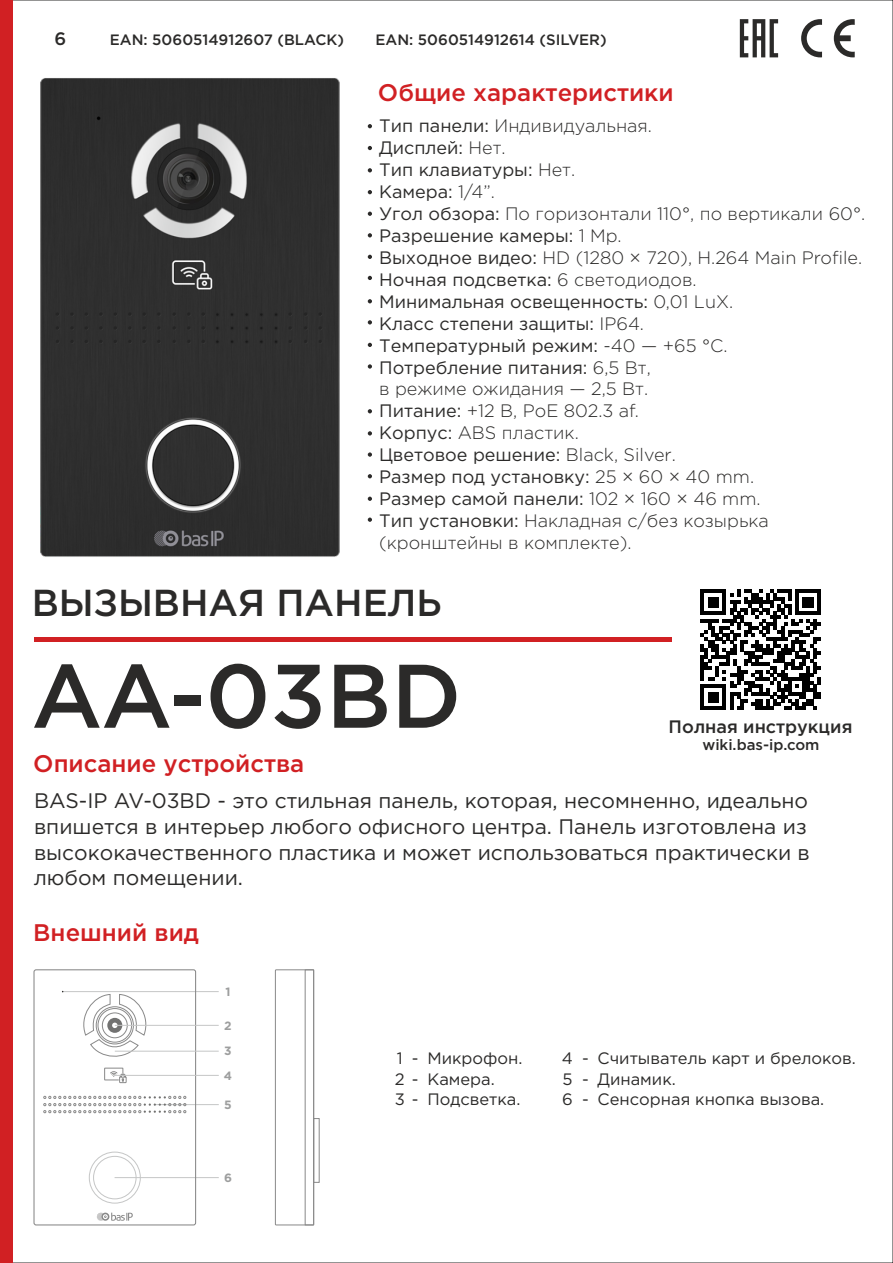
<style>
.page{position:relative;width:893px;height:1263px;background:#fff}
.page>*{position:absolute;margin:0;border:0;box-sizing:border-box;transform-origin:0 0}
.t1{font:500 90px "Gotham Pro";color:#2b2a29}
.t2{font:500 37.5px "Gotham Pro";color:#2b2a29}
.t3{font:500 24px "Gotham Pro";color:#d12023}
.t4{font:21px/25.5px "Gotham Pro";color:#2b2a29}
.t5{font:300 18px/21.9px "Gotham Pro";color:#2b2a29}
.t6{font:500 18px "Gotham Pro";color:#2b2a29}
.t7{font:16.5px/20.1px "Gotham Pro";color:#2b2a29}
.t8{font:500 15px "Gotham Pro";color:#2b2a29}
.t9{font:700 12px "Gotham Pro";color:#9d9e9e}
.s1{font-weight:400}
</style>
<div class="page">
<div style="left:0;top:0;width:13px;height:1263px;background:#d12023"></div>
<svg style="left:801px;top:19px;width:21px;height:38px"></svg>
<svg style="left:834px;top:19px;width:21px;height:38px"></svg>
<svg style="left:740px;top:19px;width:38px;height:38px"></svg>
<div style="left:34px;top:637px;width:638px;height:5px;background:#d12023"></div>
<svg style="left:700px;top:590px;width:121px;height:120px"></svg>
<svg style="left:368px;top:124px;width:4px;height:4px"></svg>
<svg style="left:368px;top:168px;width:4px;height:4px"></svg>
<svg style="left:368px;top:190px;width:4px;height:4px"></svg>
<svg style="left:368px;top:212px;width:4px;height:4px"></svg>
<svg style="left:368px;top:276px;width:4px;height:4px"></svg>
<svg style="left:368px;top:299px;width:4px;height:4px"></svg>
<svg style="left:368px;top:320px;width:4px;height:4px"></svg>
<svg style="left:368px;top:343px;width:4px;height:4px"></svg>
<svg style="left:368px;top:255px;width:4px;height:4px"></svg>
<svg style="left:368px;top:146px;width:4px;height:4px"></svg>
<svg style="left:368px;top:233px;width:4px;height:4px"></svg>
<svg style="left:368px;top:431px;width:4px;height:4px"></svg>
<svg style="left:368px;top:452px;width:4px;height:5px"></svg>
<svg style="left:368px;top:474px;width:4px;height:4px"></svg>
<svg style="left:368px;top:497px;width:4px;height:4px"></svg>
<svg style="left:368px;top:409px;width:4px;height:4px"></svg>
<svg style="left:368px;top:364px;width:4px;height:5px"></svg>
<svg style="left:368px;top:518px;width:4px;height:4px"></svg>
<img style="left:40px;top:78px;width:300px;height:479px">
<div style="left:275px;top:969px;width:39px;height:256px;border:1px solid #898989"></div>
<hr style="left:63px;top:991px;width:156px;height:1px;background:#c5c6c6">
<hr style="left:155px;top:1104px;width:64px;height:1px;background:#c5c6c6">
<hr style="left:115px;top:1177px;width:104px;height:1px;background:#c5c6c6">
<svg style="left:83px;top:994px;width:68px;height:63px"></svg>
<div style="left:33px;top:969px;width:163px;height:256px;border:1px solid #898989;border-radius:2px"></div>
<svg style="left:104px;top:1068px;width:23px;height:16px"></svg>
<svg style="left:44px;top:1096px;width:142px;height:17px"></svg>
<svg style="left:97px;top:1212px;width:36px;height:9px"></svg>
<div style="left:89px;top:1152px;width:52px;height:51px;border:1px solid #c5c6c6;border-radius:50%"></div>
<div style="left:93px;top:1156px;width:43px;height:43px;border:1px solid #c5c6c6;border-radius:50%"></div>
<hr style="left:115px;top:1025px;width:104px;height:1px;background:#c5c6c6">
<hr style="left:115px;top:1051px;width:104px;height:1px;background:#c5c6c6">
<div style="left:313px;top:1118px;width:7px;height:65px;border:1px solid #898989"></div>
<div style="left:305px;top:969px;width:9px;height:256px;border:1px solid #898989"></div>
<hr style="left:115px;top:1075px;width:104px;height:1px;background:#c5c6c6">
<p class="t6" style="left:54px;top:32px;width:13px">6</p>
<p class="t8" style="left:110px;top:34px;width:236px">EAN: 5060514912607 (BLACK)</p>
<p class="t8" style="left:375px;top:34px;width:233px">EAN: 5060514912614 (SILVER)</p>
<h3 class="t3" style="left:378px;top:84px;width:297px">Общие характеристики</h3>
<p class="t5" style="left:379px;top:116px;width:488px"><span class="s1">Тип панели:</span> Индивидуальная.<br><span class="s1">Дисплей:</span> Нет.<br><span class="s1">Тип клавиатуры:</span> Нет.<br><span class="s1">Камера:</span> 1/4”.<br><span class="s1">Угол обзора:</span> По горизонтали 110°, по вертикали 60°.<br><span class="s1">Разрешение камеры:</span> 1 Мp.<br><span class="s1">Выходное видео:</span> HD (1280 × 720), H.264 Main Profile.<br><span class="s1">Ночная подсветка:</span> 6 светодиодов.<br><span class="s1">Минимальная освещенность:</span> 0,01 LuX.<br><span class="s1">Класс степени защиты:</span> IP64.<br><span class="s1">Температурный режим:</span> -40 — +65 °С.<br><span class="s1">Потребление питания:</span> 6,5 Вт,<br>в режиме ожидания — 2,5 Вт.<br><span class="s1">Питание:</span> +12 В, PoE 802.3 af.<br><span class="s1">Корпус:</span> ABS пластик.<br><span class="s1">Цветовое решение:</span> Black, Silver.<br><span class="s1">Размер под установку:</span> 25 × 60 × 40 mm.<br><span class="s1">Размер самой панели:</span> 102 × 160 × 46 mm.<br><span class="s1">Тип установки:</span> Накладная с/без козырька (кронштейны в комплекте).</p>
<h2 class="t2" style="left:32px;top:589px;width:412px">ВЫЗЫВНАЯ ПАНЕЛЬ</h2>
<h1 class="t1" style="left:31px;top:662px;width:432px">AA-03BD</h1>
<h3 class="t3" style="left:33px;top:755px;width:273px">Описание устройства</h3>
<p class="t6" style="left:669px;top:720px;width:185px">Полная инструкция</p>
<p class="t8" style="left:702px;top:739px;width:119px">wiki.bas-ip.com</p>
<p class="t4" style="left:34px;top:790px;width:777px">BAS-IP AV-03ВD - это стильная панель, которая, несомненно, идеально впишется в интерьер любого офисного центра. Панель изготовлена из высококачественного пластика и может использоваться практически в любом помещении.</p>
<h3 class="t3" style="left:33px;top:923px;width:167px">Внешний вид</h3>
<p class="t9" style="left:225px;top:987px;width:7px">1</p>
<p class="t9" style="left:224px;top:1021px;width:9px">2</p>
<p class="t9" style="left:224px;top:1046px;width:9px">3</p>
<p class="t9" style="left:224px;top:1071px;width:10px">4</p>
<p class="t9" style="left:224px;top:1100px;width:9px">5</p>
<p class="t9" style="left:224px;top:1173px;width:9px">6</p>
<p class="t7" style="left:395px;top:1050px;width:25px">1<br>2 -<br>3 -</p>
<p class="t7" style="left:562px;top:1050px;width:13px;text-align:justify">4<br>5<br>6</p>
<p class="t7" style="left:427px;top:1050px;width:97px">Микрофон.<br>Камера.<br>Подсветка.</p>
<p class="t7" style="left:412px;top:1050px;width:8px">-</p>
<p class="t7" style="left:582px;top:1050px;width:8px;text-align:justify">- - -</p>
<p class="t7" style="left:598px;top:1050px;width:260px">Считыватель карт и брелоков.<br>Динамик.<br>Сенсорная кнопка вызова.</p>
</div>
